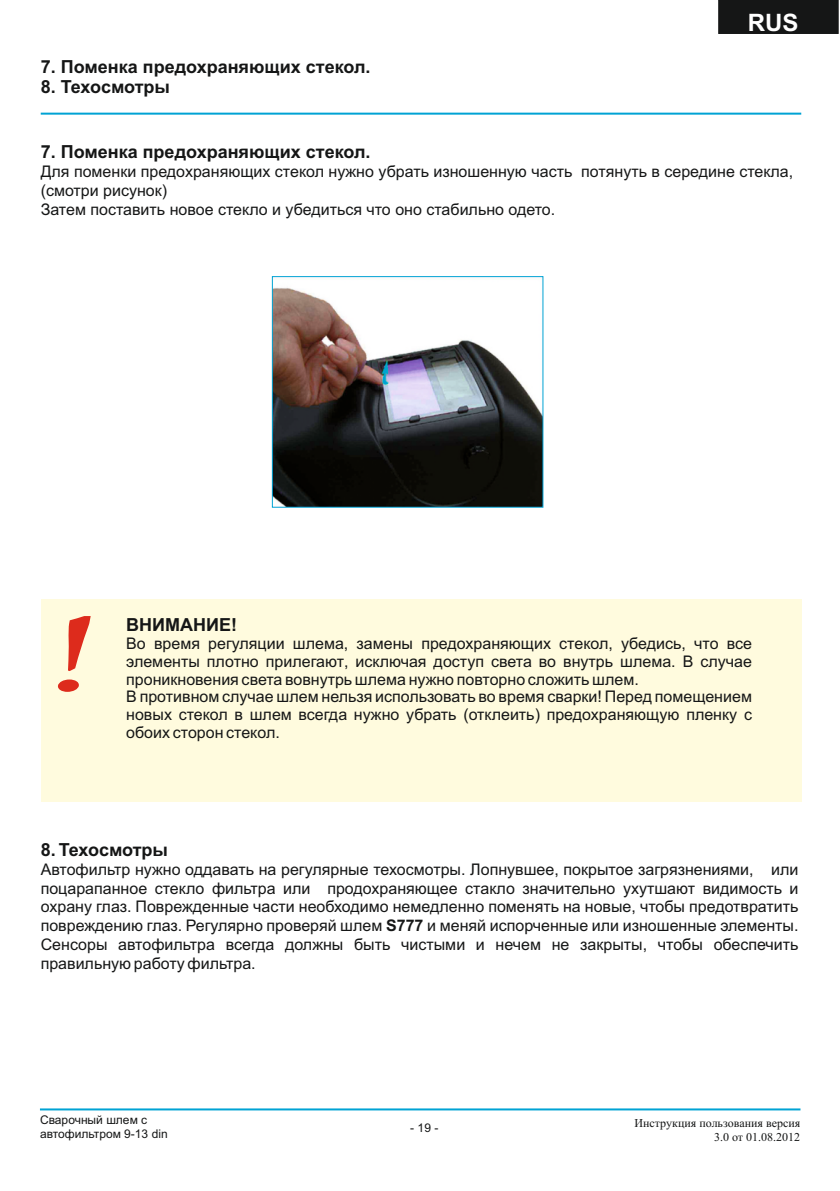
<style>
.page{position:relative;width:840px;height:1191px;background:#fff}
.page>*{position:absolute;margin:0;border:0;box-sizing:border-box;transform-origin:0 0}
.t1{font:700 24px "Arial";color:#fff}
.t2{font:700 18px "Arial";color:#151616}
.t3{font:16px/18.8px "Arial";color:#151616}
.t4{font:12px/13.6px "Times New Roman";color:#151616;text-align:right}
.t5{font:12px/13.4px "Arial";color:#151616}
.s1{font-weight:700}
</style>
<div class="page">
<hr style="left:41px;top:113px;width:759px;height:2px;background:#00a3d4">
<hr style="left:40px;top:1108px;width:760px;height:2px;background:#00a3d4">
<div style="left:41px;top:599px;width:759px;height:202px;background:#fffbde"></div>
<img style="left:274px;top:288px;width:267px;height:218px">
<div style="left:272px;top:276px;width:271px;height:232px;border:1px solid #00a3d4"></div>
<svg style="left:58px;top:616px;width:33px;height:76px"></svg>
<div style="left:718px;top:0;width:120px;height:34px;background:#151616"></div>
<p class="t2" style="left:41px;top:60px;width:331px">7. Поменка предохраняющих стекол.</p>
<p class="t2" style="left:41px;top:80px;width:131px">8. Техосмотры</p>
<h1 class="t1" style="left:747px;top:13px;width:52px">RUS</h1>
<p class="t2" style="left:41px;top:145px;width:331px">7. Поменка предохраняющих стекол.</p>
<p class="t3" style="left:41px;top:164px;width:753px">Для поменки предохраняющих стекол нужно убрать изношенную часть потянуть в середине стекла, (смотри рисунок)<br>Затем поставить новое стекло и убедиться что оно стабильно одето.</p>
<p class="t2" style="left:126px;top:617px;width:112px">ВНИМАНИЕ!</p>
<p class="t3" style="left:126px;top:636px;width:627px;line-height:17.8px">Во время регуляции шлема, замены предохраняющих стекол, убедись, что все элементы плотно прилегают, исключая доступ света во внутрь шлема. В случае проникновения света вовнутрь шлема нужно повторно сложить шлем.<br>В противном случае шлем нельзя использовать во время сварки! Перед помещением новых стекол в шлем всегда нужно убрать (отклеить) предохраняющую пленку с обоих сторон стекол.</p>
<p class="t2" style="left:41px;top:842px;width:129px">8. Техосмотры</p>
<p class="t3" style="left:41px;top:861px;width:759px;text-align:justify">Автофильтр нужно оддавать на регулярные техосмотры. Лопнувшее, покрытое загрязнениями, или поцарапанное стекло фильтра или продохраняющее стакло значительно ухутшают видимость и охрану глаз. Поврежденные части необходимо немедленно поменять на новые, чтобы предотвратить повреждению глаз. Регулярно проверяй шлем <span class="s1">S777</span> и меняй испорченные или изношенные элементы.<br>Сенсоры автофильтра всегда должны быть чистыми и нечем не закрыты, чтобы обеспечить правильную работу фильтра.</p>
<p class="t5" style="left:40px;top:1114px;width:129px">Сварочный шлем с автофильтром 9-13 din</p>
<p class="t4" style="left:634px;top:1117px;width:167px">Инструкция пользования версия<br>3.0 от 01.08.2012</p>
<p class="t5" style="left:410px;top:1122px;width:30px">- 19 -</p>
</div>
